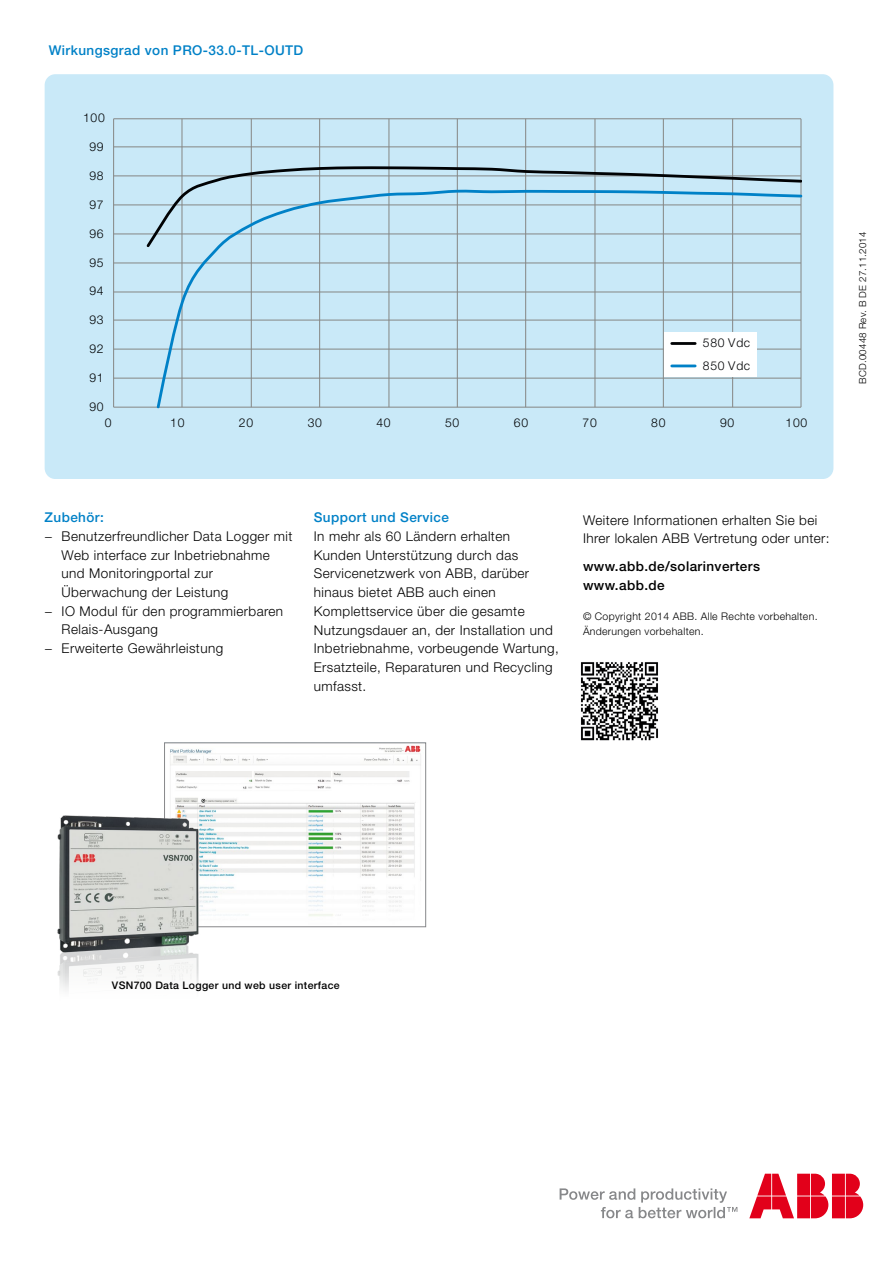
<style>
.page{position:relative;width:893px;height:1263px;background:#fff}
.page>*{position:absolute;margin:0;border:0;box-sizing:border-box;transform-origin:0 0}
.t1{font:300 13.5px/18.8px "Helvetica Neue";letter-spacing:.03em;color:#000}
.t2{font:500 13.5px "Helvetica Neue";letter-spacing:.03em;color:#0081c7}
.t3{font:500 13.5px/18.6px "Helvetica Neue";letter-spacing:.03em;color:#000}
.t4{font:300 12.15px/22.5px "Helvetica Neue";letter-spacing:.06em;color:#000204}
.t5{font:300 10.5px/15px "Helvetica Neue";letter-spacing:.03em;color:#000}
.t6{font:500 10.5px "Helvetica Neue";letter-spacing:.03em;color:#000}
.t7{font:300 9.75px "Helvetica Neue";letter-spacing:.02em;color:#000}
</style>
<div class="page">
<img style="left:581px;top:662px;width:77px;height:79px">
<svg style="left:560px;top:1188px;width:177px;height:30px"></svg>
<svg style="left:749px;top:1174px;width:114px;height:44px"></svg>
<div style="left:45px;top:74px;width:788px;height:405px;background:#c9e9f8;border-radius:11px"></div>
<hr style="left:114px;top:118px;width:687px;height:1px;background:#858684">
<hr style="left:114px;top:146px;width:687px;height:1px;background:#858684">
<hr style="left:114px;top:175px;width:687px;height:1px;background:#858684">
<hr style="left:114px;top:204px;width:687px;height:1px;background:#858684">
<hr style="left:114px;top:233px;width:687px;height:1px;background:#858684">
<hr style="left:114px;top:262px;width:687px;height:1px;background:#858684">
<hr style="left:114px;top:291px;width:687px;height:1px;background:#858684">
<hr style="left:114px;top:320px;width:687px;height:1px;background:#858684">
<hr style="left:114px;top:349px;width:687px;height:1px;background:#858684">
<hr style="left:114px;top:378px;width:687px;height:1px;background:#858684">
<hr style="left:800px;top:119px;width:1px;height:288px;background:#858684">
<hr style="left:732px;top:119px;width:1px;height:288px;background:#858684">
<hr style="left:663px;top:119px;width:1px;height:288px;background:#858684">
<hr style="left:594px;top:119px;width:1px;height:288px;background:#858684">
<hr style="left:525px;top:119px;width:1px;height:288px;background:#858684">
<hr style="left:457px;top:119px;width:1px;height:288px;background:#858684">
<hr style="left:388px;top:119px;width:1px;height:288px;background:#858684">
<hr style="left:319px;top:119px;width:1px;height:288px;background:#858684">
<hr style="left:251px;top:119px;width:1px;height:288px;background:#858684">
<hr style="left:182px;top:119px;width:1px;height:288px;background:#858684">
<hr style="left:113px;top:119px;width:1px;height:288px;background:#858684">
<hr style="left:114px;top:407px;width:687px;height:1px;background:#858684">
<svg style="left:144px;top:165px;width:657px;height:82px"></svg>
<svg style="left:155px;top:189px;width:648px;height:220px"></svg>
<div style="left:664px;top:332px;width:92px;height:45px;background:#fff"></div>
<hr style="left:672px;top:342px;width:23px;height:3px;background:#000204">
<hr style="left:672px;top:365px;width:23px;height:2px;background:#0081c7">
<img style="left:170px;top:745px;width:251px;height:171px">
<div style="left:164px;top:743px;width:262px;height:184px;border:1px solid #87888a"></div>
<img style="left:57px;top:796px;width:152px;height:194px">
<p class="t2" style="left:49px;top:42px;width:256px">Wirkungsgrad von PRO-33.0-TL-OUTD</p>
<p class="t4" style="left:83px;top:106px;width:23px">100</p>
<p class="t4" style="left:89px;top:135px;width:16px">99</p>
<p class="t4" style="left:89px;top:164px;width:16px">98</p>
<p class="t4" style="left:89px;top:193px;width:16px">97</p>
<p class="t4" style="left:89px;top:222px;width:16px">96</p>
<p class="t4" style="left:89px;top:251px;width:16px">95</p>
<p class="t4" style="left:89px;top:280px;width:16px">94</p>
<p class="t4" style="left:89px;top:308px;width:16px">93</p>
<p class="t4" style="left:89px;top:337px;width:16px">92</p>
<p class="t4" style="left:89px;top:366px;width:16px">91</p>
<p class="t4" style="left:89px;top:395px;width:16px">90</p>
<p class="t4" style="left:703px;top:331px;width:49px">580 Vdc<br>850 Vdc</p>
<p class="t4" style="left:105px;top:411px;width:8px">0</p>
<p class="t4" style="left:170px;top:411px;width:16px">10</p>
<p class="t4" style="left:239px;top:411px;width:16px">20</p>
<p class="t4" style="left:308px;top:411px;width:16px">30</p>
<p class="t4" style="left:376px;top:411px;width:16px">40</p>
<p class="t4" style="left:445px;top:411px;width:16px">50</p>
<p class="t4" style="left:514px;top:411px;width:16px">60</p>
<p class="t4" style="left:583px;top:411px;width:16px">70</p>
<p class="t4" style="left:651px;top:411px;width:16px">80</p>
<p class="t4" style="left:720px;top:411px;width:16px">90</p>
<p class="t4" style="left:786px;top:411px;width:23px">100</p>
<p class="t7" style="left:857px;top:384px;width:154px;rotate:-90deg">BCD.00448 Rev. B DE 27.11.2014</p>
<p class="t2" style="left:45px;top:509px;width:61px">Zubehör:</p>
<p class="t1" style="left:45px;top:526px;width:249px">− Benutzerfreundlicher Data Logger mit</p>
<p class="t1" style="left:62px;top:545px;width:210px">Web interface zur Inbetriebnahme</p>
<p class="t1" style="left:62px;top:564px;width:153px">und Monitoringportal zur</p>
<p class="t1" style="left:62px;top:583px;width:168px">Überwachung der Leistung</p>
<p class="t1" style="left:45px;top:601px;width:240px">− IO Modul für den programmierbaren</p>
<p class="t1" style="left:62px;top:620px;width:98px">Relais-Ausgang</p>
<p class="t1" style="left:45px;top:639px;width:180px">− Erweiterte Gewährleistung</p>
<p class="t2" style="left:314px;top:509px;width:137px">Support und Service</p>
<p class="t1" style="left:314px;top:526px;width:246px">In mehr als 60 Ländern erhalten<br>Kunden Unterstützung durch das<br>Servicenetzwerk von ABB, darüber hinaus bietet ABB auch einen<br>Komplettservice über die gesamte<br>Nutzungsdauer an, der Installation und<br>Inbetriebnahme, vorbeugende Wartung,<br>Ersatzteile, Reparaturen und Recycling umfasst.</p>
<p class="t1" style="left:583px;top:510px;width:248px">Weitere Informationen erhalten Sie bei<br>Ihrer lokalen ABB Vertretung oder unter:</p>
<p class="t3" style="left:583px;top:557px;width:179px">www.abb.de/solarinverters www.abb.de</p>
<p class="t5" style="left:583px;top:608px;width:236px">© Copyright 2014 ABB. Alle Rechte vorbehalten.<br>Änderungen vorbehalten.</p>
<p class="t6" style="left:112px;top:979px;width:229px">VSN700 Data Logger und web user interface</p>
</div>
